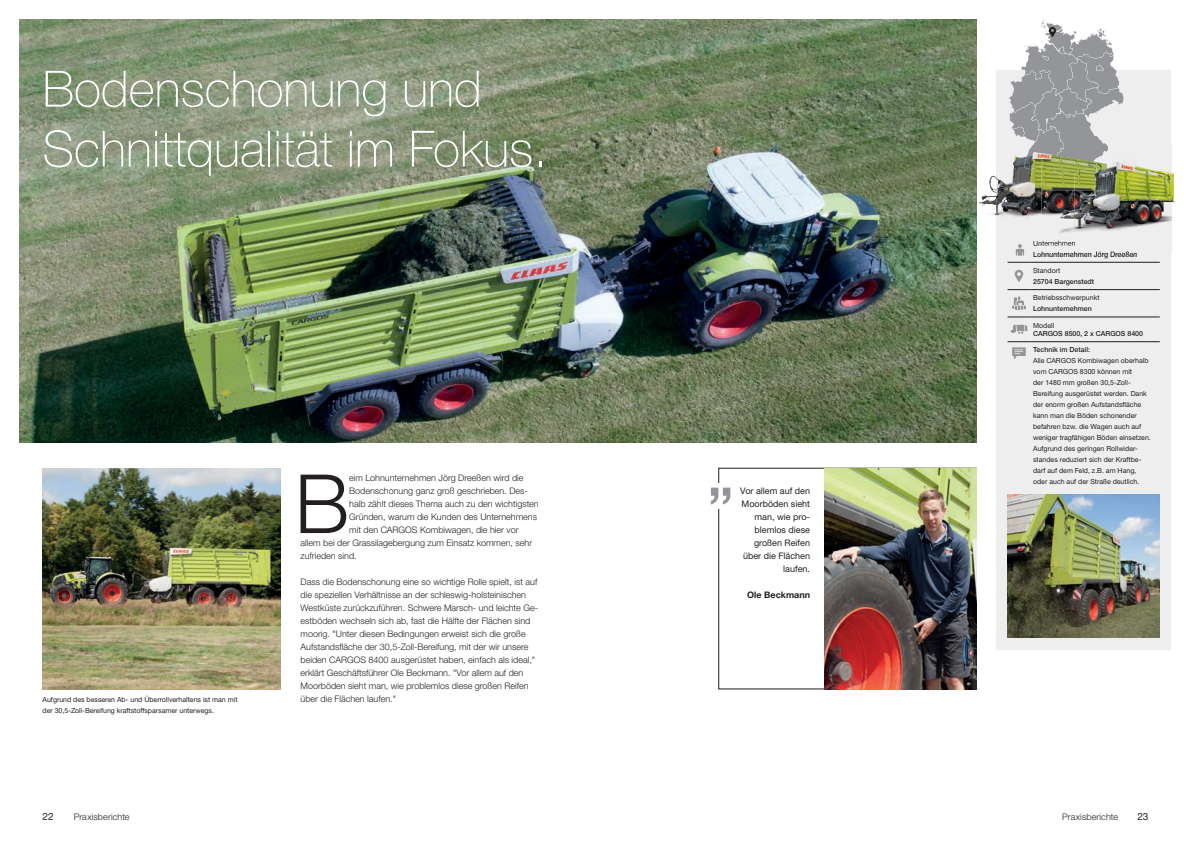
<style>
.page{position:relative;width:1191px;height:842px;background:#fff}
.page>*{position:absolute;margin:0;border:0;box-sizing:border-box;transform-origin:0 0}
.t1{font:300 81.8px "CLAAS Helvetica Neue";color:#231f20}
.t2{font:100 50px/60px "CLAAS Helvetica Neue";color:#fff}
.t3{font:10px "CLAAS Helvetica Neue";color:#231f20}
.t4{font:300 9px/13px "CLAAS Helvetica Neue";color:#231f20}
.t5{font:9px/13px "CLAAS Helvetica Neue";color:#231f20;text-align:right}
.t6{font:700 9px "CLAAS Helvetica Neue";color:#231f20}
.t7{font:7px/11px "CLAAS Helvetica Neue";color:#231f20}
.t8{font:500 7px "CLAAS Helvetica Neue";color:#231f20}
</style>
<div class="page">
<img style="left:20px;top:20px;width:956px;height:422px">
<div style="left:996px;top:71px;width:175px;height:579px;background:#eeeeef"></div>
<svg style="left:1007px;top:262px;width:23px;height:1px"></svg>
<hr style="left:1030px;top:262px;width:129px;height:1px;background:#231f20">
<svg style="left:1007px;top:289px;width:23px;height:1px"></svg>
<hr style="left:1030px;top:289px;width:129px;height:1px;background:#231f20">
<svg style="left:1007px;top:317px;width:23px;height:1px"></svg>
<hr style="left:1030px;top:317px;width:129px;height:1px;background:#231f20">
<hr style="left:1030px;top:341px;width:129px;height:1px;background:#231f20">
<svg style="left:1015px;top:244px;width:9px;height:12px"></svg>
<svg style="left:1014px;top:270px;width:9px;height:12px"></svg>
<svg style="left:1011px;top:296px;width:15px;height:14px"></svg>
<svg style="left:1010px;top:325px;width:17px;height:9px"></svg>
<svg style="left:1007px;top:341px;width:23px;height:18px"></svg>
<img style="left:1007px;top:494px;width:152px;height:143px">
<img style="left:824px;top:468px;width:152px;height:221px">
<svg style="left:711px;top:488px;width:19px;height:16px"></svg>
<img style="left:43px;top:468px;width:238px;height:221px">
<img style="left:989px;top:175px;width:7px;height:18px">
<svg style="left:981px;top:197px;width:5px;height:5px"></svg>
<img style="left:1010px;top:176px;width:5px;height:7px">
<img style="left:1019px;top:176px;width:22px;height:43px">
<img style="left:996px;top:188px;width:4px;height:28px">
<img style="left:1106px;top:145px;width:69px;height:109px">
<img style="left:1103px;top:190px;width:3px;height:8px">
<img style="left:1058px;top:227px;width:16px;height:14px">
<img style="left:1074px;top:226px;width:32px;height:5px">
<img style="left:1041px;top:241px;width:34px;height:5px">
<img style="left:1041px;top:251px;width:95px;height:3px">
<img style="left:1041px;top:176px;width:33px;height:43px">
<img style="left:1074px;top:176px;width:33px;height:14px">
<img style="left:1074px;top:190px;width:29px;height:24px">
<svg style="left:1008px;top:20px;width:115px;height:156px"></svg>
<img style="left:1051px;top:156px;width:24px;height:2px">
<img style="left:1075px;top:158px;width:23px;height:4px">
<img style="left:1051px;top:158px;width:24px;height:18px">
<img style="left:1075px;top:162px;width:23px;height:12px">
<h2 class="t2" style="left:43px;top:60px;width:506px">Bodenschonung und<br>Schnittqualität im Fokus.</h2>
<p class="t7" style="left:43px;top:694px;width:196px">Aufgrund des besseren Ab- und Über rollverhaltens ist man mit der 30,5-Zoll- Bereifung kraftstoffsparsamer unterwegs.</p>
<h1 class="t1" style="left:295px;top:451px;width:56px">B</h1>
<p class="t4" style="left:349px;top:471px;width:176px">eim Lohnunternehmen Jörg Dreeßen wird die</p>
<p class="t4" style="left:349px;top:484px;width:180px">Bodenschonung ganz groß geschrieben. Des-</p>
<p class="t4" style="left:349px;top:497px;width:191px">halb zählt dieses Thema auch zu den wichtigsten</p>
<p class="t4" style="left:349px;top:510px;width:189px">Gründen, warum die Kunden des Unternehmens</p>
<p class="t4" style="left:349px;top:523px;width:171px">mit den CARGOS Kombiwagen, die hier vor</p>
<p class="t4" style="left:300px;top:536px;width:233px">allem bei der Grassilagebergung zum Einsatz kommen, sehr</p>
<p class="t4" style="left:300px;top:549px;width:58px">zufrieden sind.</p>
<p class="t4" style="left:300px;top:575px;width:239px">Dass die Bodenschonung eine so wichtige Rolle spielt, ist auf die speziellen Verhältnisse an der schleswig-holsteinischen Westküste zurückzuführen. Schwere Marsch- und leichte Ge&shy;estböden wechseln sich ab, fast die Hälfte der Flächen sind moorig. "Unter diesen Bedingungen erweist sich die große Aufstandsfläche der 30,5-Zoll-Bereifung, mit der wir unsere beiden CARGOS 8400 ausgerüstet haben, einfach als ideal," erklärt Geschäftsführer Ole Beckmann. "Vor allem auf den Moorböden sieht man, wie problemlos diese großen Reifen über die Flächen laufen."</p>
<p class="t5" style="left:740px;top:484px;width:71px">Vor allem auf den<br>Moorböden sieht man, wie pro&shy;blemlos diese großen Reifen über die Flächen laufen.</p>
<p class="t6" style="left:747px;top:589px;width:64px">Ole Beckmann</p>
<p class="t8" style="left:1033px;top:250px;width:106px">Lohnunternehmen Jörg Dreeßen</p>
<p class="t7" style="left:1033px;top:265px;width:29px">Standort</p>
<p class="t8" style="left:1033px;top:277px;width:63px">25704 Bargenstedt</p>
<p class="t7" style="left:1033px;top:292px;width:68px">Betriebsschwerpunkt</p>
<p class="t8" style="left:1033px;top:304px;width:60px">Lohnunternehmen</p>
<p class="t7" style="left:1033px;top:320px;width:23px">Modell</p>
<p class="t8" style="left:1033px;top:329px;width:111px">CARGOS 8500, 2 x CARGOS 8400</p>
<p class="t8" style="left:1033px;top:345px;width:58px">Technik im Detail:</p>
<p class="t7" style="left:1033px;top:355px;width:119px">Alle CARGOS Kombiwagen oberhalb vom CARGOS 8300 können mit<br>der 1480 mm großen 30,5-Zoll-<br>Bereifung ausgerüstet werden. Dank der enorm großen Aufstandsfläche kann man die Böden schonender befahren bzw. die Wagen auch auf weniger tragfähigen Böden einsetzen.<br>Aufgrund des geringen Rollwider&shy;standes reduziert sich der Kraftbe&shy;darf auf dem Feld, z.B. am Hang, oder auch auf der Straße deutlich.</p>
<p class="t3" style="left:43px;top:810px;width:13px">22</p>
<p class="t4" style="left:74px;top:810px;width:57px">Praxisberichte</p>
<p class="t4" style="left:1062px;top:810px;width:57px">Praxisberichte</p>
<p class="t3" style="left:1137px;top:810px;width:13px">23</p>
</div>
